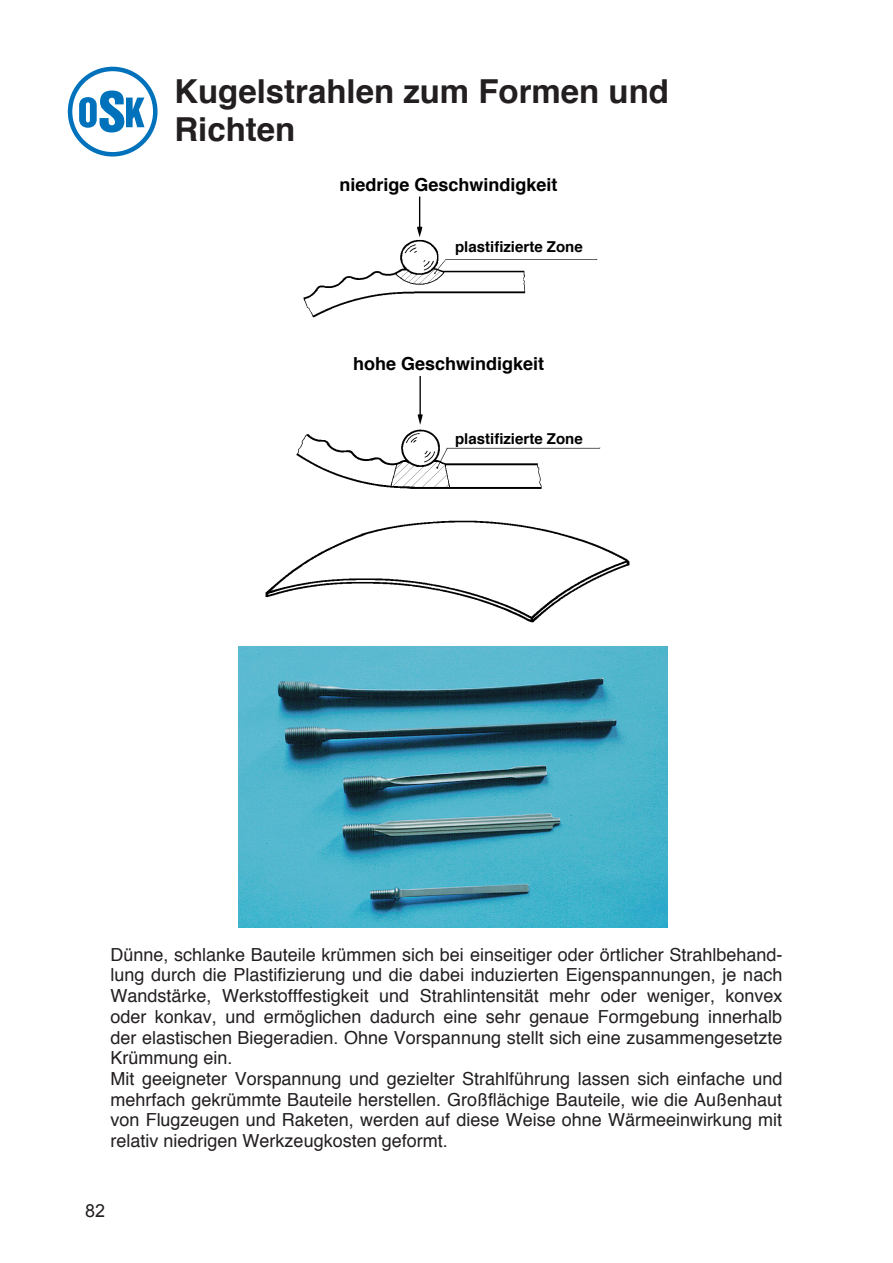
<style>
.page{position:relative;width:893px;height:1263px;background:#fff}
.page>*{position:absolute;margin:0;border:0;box-sizing:border-box;transform-origin:0 0}
.t1{font:700 33px/38px "Helvetica";color:#000}
.t2{font:18px/20.7px "Helvetica";color:#000}
.t3{font:700 18px "Helvetica";color:#000}
.t4{font:18px "Arial";color:#231f20}
.t5{font:700 15px "Helvetica";color:#000}
</style>
<div class="page">
<div style="left:68px;top:67px;width:90px;height:90px;border:4px solid #0072bc;border-radius:50%"></div>
<svg style="left:79px;top:90px;width:66px;height:43px"></svg>
<img style="left:238px;top:646px;width:430px;height:281px">
<p class="t1" style="left:174px;top:73px;width:496px">Kugelstrahlen zum Formen und<br>Richten</p>
<p class="t3" style="left:339px;top:170px;width:219px">niedrige Geschwindigkeit</p>
<p class="t5" style="left:455px;top:235px;width:129px">plastifizierte Zone</p>
<p class="t3" style="left:353px;top:349px;width:193px">hohe Geschwindigkeit</p>
<p class="t5" style="left:455px;top:426px;width:129px">plastifizierte Zone</p>
<p class="t2" style="left:111px;top:944px;width:674px">Dünne, schlanke Bauteile krümmen sich bei einseitiger oder örtlicher Strahlbehand&shy;lung durch die Plastifizierung und die dabei induzierten Eigenspannungen, je nach Wandstärke, Werkstofffestigkeit und Strahlintensität mehr oder weniger, konvex oder konkav, und ermöglichen dadurch eine sehr genaue Formgebung innerhalb der elastischen Biegeradien. Ohne Vorspannung stellt sich eine zusammengesetzte Krümmung ein.<br>Mit geeigneter Vorspannung und gezielter Strahlführung lassen sich einfache und mehrfach gekrümmte Bauteile herstellen. Großflächige Bauteile, wie die Außenhaut von Flugzeugen und Raketen, werden auf diese Weise ohne Wärmeeinwirkung mit relativ niedrigen Werkzeugkosten geformt.</p>
<p class="t4" style="left:85px;top:1198px;width:22px">82</p>
</div>
